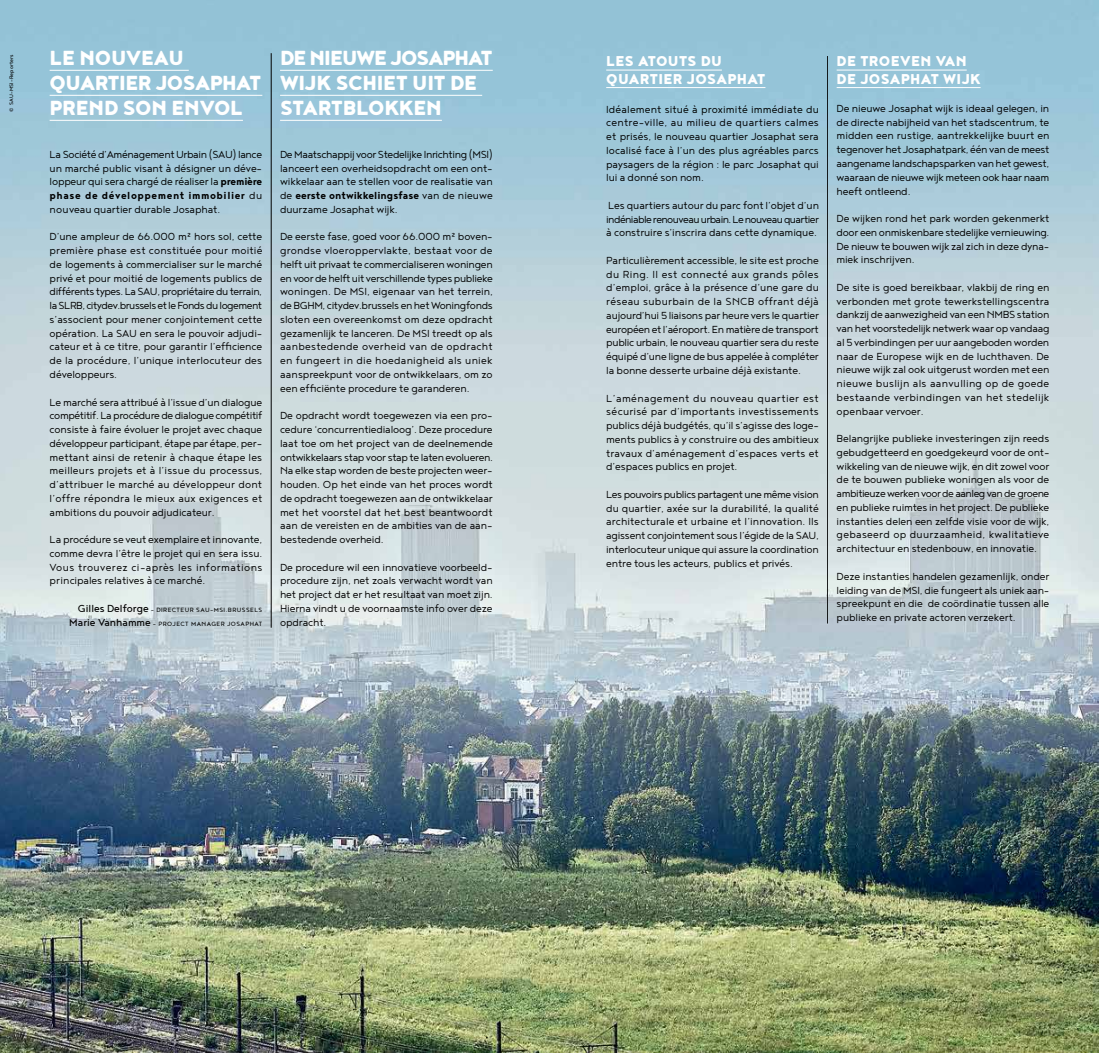
<style>
.page{position:relative;width:1099px;height:1053px;background:#fff}
.page>*{position:absolute;margin:0;border:0;box-sizing:border-box;transform-origin:0 0}
.t1{font:900 25px/25px "Noyh";letter-spacing:-.01em;color:#fff}
.t2{font:900 17.5px/17.5px "Noyh";letter-spacing:.02em;color:#fff}
.t3{font:300 12.5px/13.8px "Noyh";letter-spacing:-.01em;color:#000;text-align:justify}
.t4{font:7.5px/13.8px "Noyh";letter-spacing:.06em;color:#000;text-align:right}
.t5{font:6.25px "Noyh";letter-spacing:.03em;color:#000}
.s1{font-weight:700}
.s2{font-size:12.5px}
</style>
<div class="page">
<img style="left:0;top:0;width:1098px;height:1052px">
<hr style="left:606px;top:70px;width:115px;height:1px;background:#fff">
<hr style="left:606px;top:87px;width:159px;height:1px;background:#fff">
<hr style="left:836px;top:70px;width:130px;height:1px;background:#fff">
<hr style="left:836px;top:87px;width:144px;height:1px;background:#fff">
<hr style="left:827px;top:56px;width:1px;height:567px;background:#000">
<hr style="left:50px;top:70px;width:139px;height:1px;background:#fff">
<hr style="left:50px;top:95px;width:212px;height:1px;background:#fff">
<hr style="left:50px;top:120px;width:193px;height:1px;background:#fff">
<hr style="left:280px;top:70px;width:213px;height:1px;background:#fff">
<hr style="left:280px;top:95px;width:202px;height:1px;background:#fff">
<hr style="left:280px;top:120px;width:162px;height:1px;background:#fff">
<hr style="left:271px;top:53px;width:1px;height:574px;background:#000">
<p class="t5" style="left:8px;top:111px;width:59px;rotate:-90deg">© SAU-MSI-Reporters</p>
<h1 class="t1" style="left:50px;top:45px;width:213px">LE NOUVEAU<br>QUARTIER JOSAPHAT<br>PREND SON ENVOL</h1>
<p class="t3" style="left:50px;top:147px;width:214px">La Société d’Aménagement Urbain (SAU) lance un marché public visant à désigner un déve&shy;loppeur qui sera chargé de réaliser la <span class="s1">première phase de développement immobilier</span> du nouveau quartier durable Josaphat.</p>
<p class="t3" style="left:50px;top:229px;width:214px">D’une ampleur de 66.000 m² hors sol, cette première phase est constituée pour moitié de logements à commercialiser sur le marché privé et pour moitié de logements publics de différents types. La SAU, propriétaire du terrain, la SLRB, citydev.brussels et le Fonds du logement s’associent pour mener conjointement cette opération. La SAU en sera le pouvoir adjudi&shy;cateur et à ce titre, pour garantir l’efficience de la procédure, l’unique interlocuteur des développeurs.</p>
<p class="t3" style="left:50px;top:394px;width:214px">Le marché sera attribué à l’issue d’un dialogue compétitif. La procédure de dialogue compétitif consiste à faire évoluer le projet avec chaque développeur participant, étape par étape, per&shy;mettant ainsi de retenir à chaque étape les meilleurs projets et à l’issue du processus, d’attribuer le marché au développeur dont l’offre répondra le mieux aux exigences et ambitions du pouvoir adjudicateur.</p>
<p class="t3" style="left:50px;top:532px;width:214px">La procédure se veut exemplaire et innovante, comme devra l’être le projet qui en sera issu.<br>Vous trouverez ci-après les informations principales relatives à ce marché.</p>
<p class="t4" style="left:69px;top:602px;width:194px"><span class="s2">Gilles Delforge</span> - DIRECTEUR SAU-MSI.BRUSSELS<br><span class="s2">Marie Vanhamme</span> - PROJECT MANAGER JOSAPHAT</p>
<h1 class="t1" style="left:280px;top:45px;width:214px">DE NIEUWE JOSAPHAT<br>WIJK SCHIET UIT DE<br>STARTBLOKKEN</h1>
<p class="t3" style="left:280px;top:147px;width:214px">De Maatschappij voor Stedelijke Inrichting (MSI) lanceert een overheidsopdracht om een ont&shy;wikkelaar aan te stellen voor de realisatie van de <span class="s1">eerste ontwikkelingsfase</span> van de nieuwe duurzame Josaphat wijk.</p>
<p class="t3" style="left:280px;top:229px;width:214px">De eerste fase, goed voor 66.000 m² boven&shy;grondse vloeroppervlakte, bestaat voor de helft uit privaat te commercialiseren woningen en voor de helft uit verschillende types publieke woningen. De MSI, eigenaar van het terrein, de BGHM, citydev.brussels en het Woningfonds sloten een overeenkomst om deze opdracht gezamenlijk te lanceren. De MSI treedt op als aanbestedende overheid van de opdracht en fungeert in die hoedanigheid als uniek aanspreekpunt voor de ontwikkelaars, om zo een efficiënte procedure te garanderen.</p>
<p class="t3" style="left:280px;top:408px;width:214px">De opdracht wordt toegewezen via een pro&shy;cedure ‘concurrentiedialoog’. Deze procedure laat toe om het project van de deelnemende ontwikkelaars stap voor stap te laten evolueren.<br>Na elke stap worden de beste projecten weer&shy;houden. Op het einde van het proces wordt de opdracht toegewezen aan de ontwikkelaar met het voorstel dat het best beantwoordt aan de vereisten en de ambities van de aan&shy;bestedende overheid.</p>
<p class="t3" style="left:280px;top:559px;width:214px">De procedure wil een innovatieve voorbeeld&shy;procedure zijn, net zoals verwacht wordt van het project dat er het resultaat van moet zijn.<br>Hierna vindt u de voornaamste info over deze opdracht.</p>
<h2 class="t2" style="left:606px;top:52px;width:161px">LES ATOUTS DU<br>QUARTIER JOSAPHAT</h2>
<p class="t3" style="left:606px;top:102px;width:214px">Idéalement situé à proximité immédiate du centre-ville, au milieu de quartiers calmes et prisés, le nouveau quartier Josaphat sera localisé face à l’un des plus agréables parcs paysagers de la région : le parc Josaphat qui lui a donné son nom.</p>
<p class="t3" style="left:606px;top:198px;width:214px">Les quartiers autour du parc font l’objet d’un indéniable renouveau urbain. Le nouveau quartier à construire s’inscrira dans cette dynamique.</p>
<p class="t3" style="left:606px;top:253px;width:214px">Particulièrement accessible, le site est proche du Ring. Il est connecté aux grands pôles d’emploi, grâce à la présence d’une gare du réseau suburbain de la SNCB offrant déjà aujourd’hui 5 liaisons par heure vers le quartier européen et l’aéroport. En matière de transport public urbain, le nouveau quartier sera du reste équipé d’une ligne de bus appelée à compléter la bonne desserte urbaine déjà existante.</p>
<p class="t3" style="left:606px;top:390px;width:214px">L’aménagement du nouveau quartier est sécurisé par d’importants investissements publics déjà budgétés, qu’il s’agisse des loge&shy;ments publics à y construire ou des ambitieux travaux d’aménagement d’espaces verts et d’espaces publics en projet.</p>
<p class="t3" style="left:606px;top:487px;width:214px">Les pouvoirs publics partagent une même vision du quartier, axée sur la durabilité, la qualité architecturale et urbaine et l’innovation. Ils agissent conjointement sous l’égide de la SAU, interlocuteur unique qui assure la coordination entre tous les acteurs, publics et privés.</p>
<h2 class="t2" style="left:836px;top:52px;width:145px">DE TROEVEN VAN<br>DE JOSAPHAT WIJK</h2>
<p class="t3" style="left:836px;top:101px;width:214px">De nieuwe Josaphat wijk is ideaal gelegen, in de directe nabijheid van het stadscentrum, te midden een rustige, aantrekkelijke buurt en tegenover het Josaphatpark, één van de meest aangename landschapsparken van het gewest, waaraan de nieuwe wijk meteen ook haar naam heeft ontleend.</p>
<p class="t3" style="left:836px;top:211px;width:214px">De wijken rond het park worden gekenmerkt door een onmiskenbare stedelijke vernieuwing.<br>De nieuw te bouwen wijk zal zich in deze dyna&shy;miek inschrijven.</p>
<p class="t3" style="left:836px;top:280px;width:214px">De site is goed bereikbaar, vlakbij de ring en verbonden met grote tewerkstellingscentra dankzij de aanwezigheid van een NMBS station van het voorstedelijk netwerk waar op vandaag al 5 verbindingen per uur aangeboden worden naar de Europese wijk en de luchthaven. De nieuwe wijk zal ook uitgerust worden met een nieuwe buslijn als aanvulling op de goede bestaande verbindingen van het stedelijk openbaar vervoer.</p>
<p class="t3" style="left:836px;top:431px;width:214px">Belangrijke publieke investeringen zijn reeds gebudgetteerd en goedgekeurd voor de ont&shy;wikkeling van de nieuwe wijk, en dit zowel voor de te bouwen publieke woningen als voor de ambitieuze werken voor de aanleg van de groene en publieke ruimtes in het project. De publieke instanties delen een zelfde visie voor de wijk, gebaseerd op duurzaamheid, kwalitatieve architectuur en stedenbouw, en innovatie.</p>
<p class="t3" style="left:836px;top:569px;width:214px">Deze instanties handelen gezamenlijk, onder leiding van de MSI, die fungeert als uniek aan&shy;spreekpunt en die de coördinatie tussen alle publieke en private actoren verzekert.</p>
</div>
